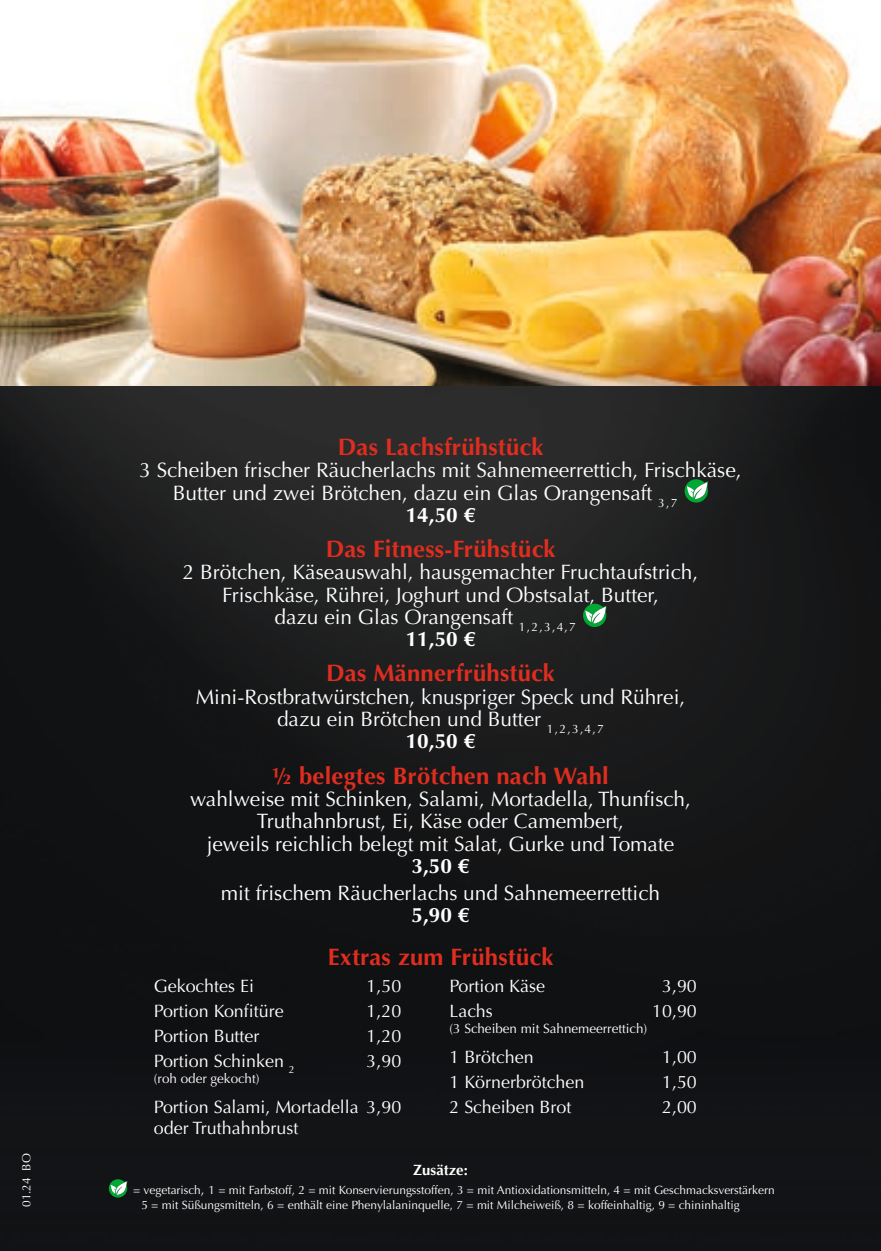
<style>
.page{position:relative;width:881px;height:1251px;background:#fff}
.page>*{position:absolute;margin:0;border:0;box-sizing:border-box;transform-origin:0 0}
.Head_Artikel{font:700 23.85px "Optima";letter-spacing:.01em;color:#df2d1f}
.Text_Artikel_schw{font:20.85px/22.4px "Optima";color:#fff}
.Head_Artikel-2{font:20.85px/22.4px "Optima";color:#fff;text-align:center}
.Preis_Artikel_schw{font:700 20.85px "Optima";color:#fff}
.Regular_cambria_schwarz{font:17.85px/20.9px "Optima";color:#fff}
.bold_schwarz{font:700 14.85px "Optima";color:#fff}
.Regular_cambria_schwarz-2{font:13.35px "Optima";color:#fff}
.Regular_cambria_schwarz-3{font:11.85px "Optima";color:#fff}
.s1{font-size:13.35px}
</style>
<div class="page">
<img style="left:0;top:385px;width:880px;height:865px">
<img style="left:0;top:0;width:880px;height:385px">
<svg style="left:109px;top:1178px;width:18px;height:19px"></svg>
<svg style="left:684px;top:479px;width:23px;height:23px"></svg>
<svg style="left:582px;top:603px;width:24px;height:24px"></svg>
<p class="Regular_cambria_schwarz-3" style="left:20px;top:1206px;width:55px;rotate:-90deg">01.24 BO</p>
<p class="Head_Artikel" style="left:337px;top:433px;width:207px">Das Lachsfrühstück</p>
<p class="Text_Artikel_schw" style="left:173px;top:459px;width:570px;text-indent:-34px">3 Scheiben frischer Räucherlachs mit Sahnemeerrettich, Frischkäse,<br>Butter und zwei Brötchen, dazu ein Glas Orangensaft <sub>3,7</sub></p>
<p class="Preis_Artikel_schw" style="left:405px;top:502px;width:71px">14,50 €</p>
<p class="Head_Artikel" style="left:325px;top:535px;width:231px">Das Fitness-Frühstück</p>
<p class="Text_Artikel_schw" style="left:183px;top:561px;width:517px">2 Brötchen, Käseauswahl, hausgemachter Fruchtaufstrich,</p>
<p class="Text_Artikel_schw" style="left:222px;top:583px;width:438px">Frischkäse, Rührei, Joghurt und Obstsalat, Butter,</p>
<p class="Text_Artikel_schw" style="left:274px;top:606px;width:303px">dazu ein Glas Orangensaft <sub>1,2,3,4,7</sub></p>
<p class="Preis_Artikel_schw" style="left:405px;top:627px;width:71px">11,50 €</p>
<p class="Head_Artikel" style="left:326px;top:659px;width:230px">Das Männerfrühstück</p>
<p class="Text_Artikel_schw" style="left:196px;top:685px;width:491px">Mini-Rostbratwürstchen, knuspriger Speck und Rührei,</p>
<p class="Text_Artikel_schw" style="left:277px;top:708px;width:328px">dazu ein Brötchen und Butter <sub>1,2,3,4,7</sub></p>
<p class="Preis_Artikel_schw" style="left:405px;top:729px;width:71px">10,50 €</p>
<p class="Head_Artikel" style="left:272px;top:761px;width:338px">½ belegtes Brötchen nach Wahl</p>
<p class="Head_Artikel-2" style="left:190px;top:787px;width:502px">wahlweise mit Schinken, Salami, Mortadella, Thunfisch,<br>Truthahnbrust, Ei, Käse oder Camembert,</p>
<p class="Text_Artikel_schw" style="left:206px;top:832px;width:469px">jeweils reichlich belegt mit Salat, Gurke und Tomate</p>
<p class="Preis_Artikel_schw" style="left:411px;top:853px;width:59px">3,50 €</p>
<p class="Text_Artikel_schw" style="left:221px;top:881px;width:440px">mit frischem Räucherlachs und Sahnemeerrettich</p>
<p class="Preis_Artikel_schw" style="left:411px;top:902px;width:59px">5,90 €</p>
<p class="Head_Artikel" style="left:327px;top:943px;width:227px">Extras zum Frühstück</p>
<p class="Regular_cambria_schwarz" style="left:154px;top:975px;width:101px">Gekochtes Ei</p>
<p class="Regular_cambria_schwarz" style="left:366px;top:975px;width:36px">1,50</p>
<p class="Regular_cambria_schwarz" style="left:154px;top:1000px;width:131px">Portion Konfitüre</p>
<p class="Regular_cambria_schwarz" style="left:366px;top:1000px;width:36px">1,20</p>
<p class="Regular_cambria_schwarz" style="left:154px;top:1025px;width:107px">Portion Butter</p>
<p class="Regular_cambria_schwarz" style="left:366px;top:1025px;width:36px">1,20</p>
<p class="Regular_cambria_schwarz" style="left:154px;top:1050px;width:142px">Portion Schinken <sub>2</sub></p>
<p class="Regular_cambria_schwarz" style="left:366px;top:1050px;width:36px">3,90</p>
<p class="Regular_cambria_schwarz-2" style="left:154px;top:1070px;width:107px">(roh oder gekocht)</p>
<p class="Regular_cambria_schwarz" style="left:154px;top:1096px;width:249px">Portion Salami, Mortadella 3,90 oder Truthahnbrust</p>
<p class="Regular_cambria_schwarz" style="left:449px;top:975px;width:97px">Portion Käse</p>
<p class="Regular_cambria_schwarz" style="left:661px;top:975px;width:36px">3,90</p>
<p class="Regular_cambria_schwarz" style="left:449px;top:1000px;width:45px">Lachs</p>
<p class="Regular_cambria_schwarz" style="left:652px;top:1000px;width:46px">10,90</p>
<p class="Regular_cambria_schwarz-2" style="left:449px;top:1020px;width:199px">(3 Scheiben mit Sahnemeerrettich)</p>
<p class="Regular_cambria_schwarz" style="left:449px;top:1046px;width:86px">1 Brötchen</p>
<p class="Regular_cambria_schwarz" style="left:661px;top:1046px;width:36px">1,00</p>
<p class="Regular_cambria_schwarz" style="left:449px;top:1071px;width:136px">1 Körnerbrötchen</p>
<p class="Regular_cambria_schwarz" style="left:661px;top:1071px;width:36px">1,50</p>
<p class="Regular_cambria_schwarz" style="left:449px;top:1096px;width:123px">2 Scheiben Brot</p>
<p class="Regular_cambria_schwarz" style="left:661px;top:1096px;width:36px">2,00</p>
<p class="bold_schwarz" style="left:413px;top:1160px;width:56px">Zusätze:</p>
<p class="Regular_cambria_schwarz-3" style="left:133px;top:1182px;width:642px">= vegetarisch<span class="s1">,</span> 1 = mit Farbstoff, 2 = mit Konservierungsstoffen, 3 = mit Antioxidationsmitteln, 4 = mit Geschmacksverstärkern</p>
<p class="Regular_cambria_schwarz-3" style="left:141px;top:1197px;width:599px">5 = mit Süßungsmitteln, 6 = enthält eine Phenylalaninquelle, 7 = mit Milcheiweiß, 8 = koffeinhaltig, 9 = chininhaltig</p>
</div>
